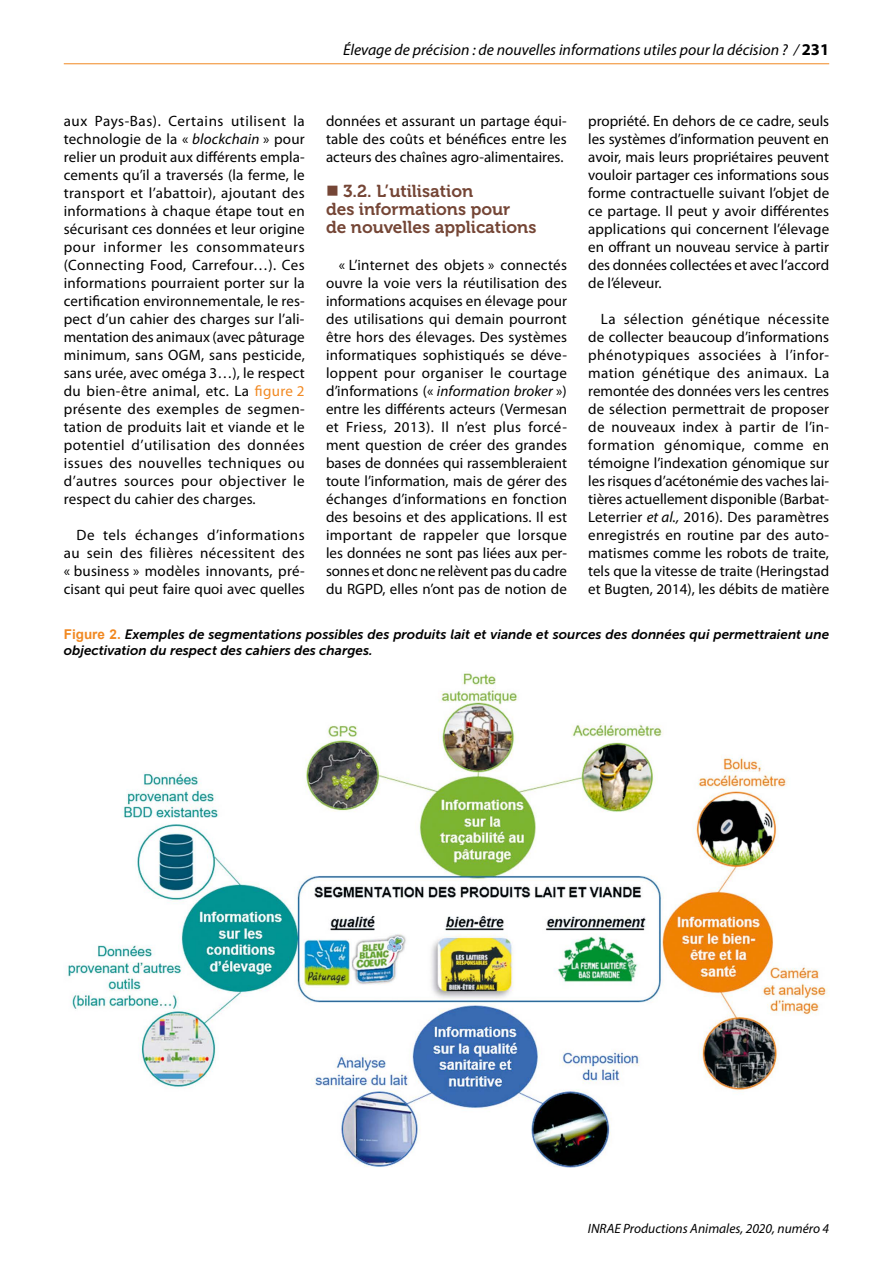
<style>
.page{position:relative;width:893px;height:1263px;background:#fff}
.page>*{position:absolute;margin:0;border:0;box-sizing:border-box;transform-origin:0 0}
.t1{font:17.25px/18px "Museo 700";color:#754636}
.t2{font:italic 15.75px "Myriad Pro";color:#000}
.t3{font:15px/18px "Myriad Pro";color:#000;text-align:justify}
.t4{font:italic 13.5px/15.8px "Museo Sans 700";color:#000}
.t5{font:italic 13.5px "Myriad Pro";color:#000}
.s1{font-weight:700;font-style:normal;font-size:16.5px}
.s2{font-style:italic}
.s3{color:#f18922}
.s4{font-family:"Arial";font-weight:700;font-style:normal;color:#f18922}
</style>
<div class="page">
<hr style="left:64px;top:63px;width:765px;height:1px;background:#f18922">
<img style="left:67px;top:673px;width:760px;height:495px">
<p class="t2" style="left:343px;top:40px;width:488px">Élevage de précision : de nouvelles informations utiles pour la décision ? / <span class="s1">231</span></p>
<p class="t3" style="left:64px;top:112px;width:243px">aux Pays-Bas). Certains utilisent la technologie de la « <span class="s2">blockchain</span> » pour relier un produit aux différents empla&shy;cements qu’il a traversés (la ferme, le transport et l’abattoir), ajoutant des informations à chaque étape tout en sécurisant ces données et leur origine pour informer les consommateurs (Connecting Food, Carrefour…). Ces informations pourraient porter sur la certification environnementale, le res&shy;pect d’un cahier des charges sur l’ali&shy;mentation des animaux (avec pâturage minimum, sans OGM, sans pesticide, sans urée, avec oméga 3…), le respect du bien-être animal, etc. La <span class="s3">figure 2 </span>présente des exemples de segmen&shy;tation de produits lait et viande et le potentiel d’utilisation des données issues des nouvelles techniques ou d’autres sources pour objectiver le respect du cahier des charges.</p>
<p class="t3" style="left:64px;top:526px;width:243px;text-indent:13px">De tels échanges d’informations au sein des filières nécessitent des « business » modèles innovants, pré&shy;cisant qui peut faire quoi avec quelles</p>
<p class="t3" style="left:588px;top:112px;width:242px">propriété. En dehors de ce cadre, seuls les systèmes d’information peuvent en avoir, mais leurs propriétaires peuvent vouloir partager ces informations sous forme contractuelle suivant l’objet de ce partage. Il peut y avoir différentes applications qui concernent l’élevage en offrant un nouveau service à partir des données collectées et avec l’accord de l’éleveur.</p>
<p class="t3" style="left:588px;top:310px;width:243px;text-indent:13px">La sélection génétique nécessite de collecter beaucoup d’informations phénotypiques associées à l’infor&shy;mation génétique des animaux. La remontée des données vers les centres de sélection permettrait de proposer de nouveaux index à partir de l’in&shy;formation génomique, comme en témoigne l’indexation génomique sur les risques d’acétonémie des vaches lai&shy;tières actuellement disponible (Barbat-Leterrier <span class="s2">et al.,</span> 2016). Des paramètres enregistrés en routine par des auto&shy;matismes comme les robots de traite, tels que la vitesse de traite (Heringstad et Bugten, 2014), les débits de matière</p>
<p class="t4" style="left:64px;top:627px;width:767px"><span class="s4">Figure 2.</span> Exemples de segmentations possibles des produits lait et viande et sources des données qui permettraient une objectivation du respect des cahiers des charges.</p>
<p class="t3" style="left:326px;top:112px;width:242px">données et assurant un partage équi&shy;table des coûts et bénéfices entre les acteurs des chaînes agro-alimentaires.</p>
<p class="t1" style="left:326px;top:182px;width:212px;text-indent:17px">3.2. L’utilisation<br>des informations pour<br>de nouvelles applications</p>
<p class="t3" style="left:326px;top:256px;width:243px;text-indent:13px">« L’internet des objets » connectés ouvre la voie vers la réutilisation des informations acquises en élevage pour des utilisations qui demain pourront être hors des élevages. Des systèmes informatiques sophistiqués se déve&shy;loppent pour organiser le courtage d’informations (« <span class="s2">information broker</span> ») entre les différents acteurs (Vermesan et Friess, 2013). Il n’est plus forcé&shy;ment question de créer des grandes bases de données qui rassembleraient toute l’information, mais de gérer des échanges d’informations en fonction des besoins et des applications. Il est important de rappeler que lorsque les données ne sont pas liées aux per&shy;sonnes et donc ne relèvent pas du cadre du RGPD, elles n’ont pas de notion de</p>
<p class="t5" style="left:588px;top:1220px;width:243px">INRAE Productions Animales, 2020, numéro 4</p>
</div>
